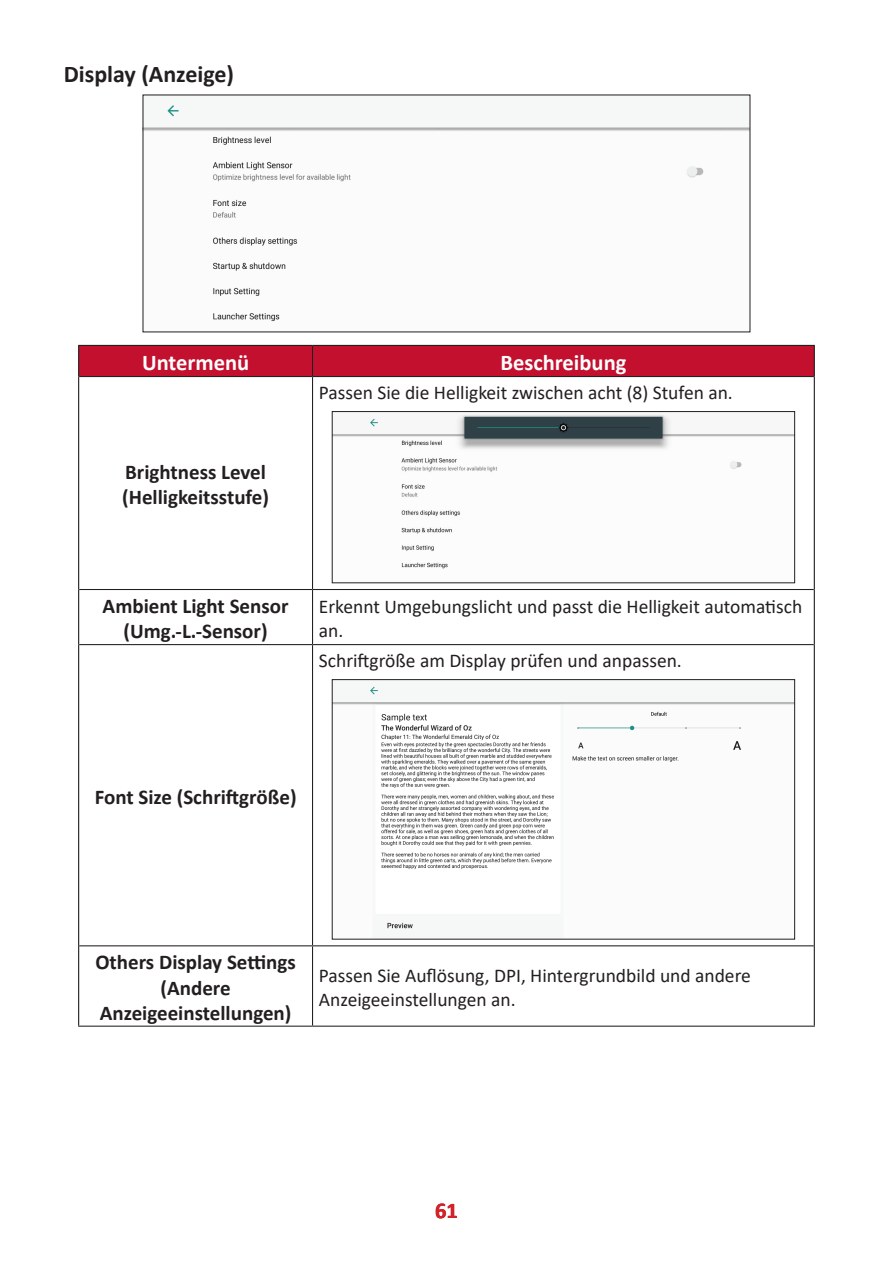
<style>
.page{position:relative;width:893px;height:1263px;background:#fff}
.page>*{position:absolute;margin:0;border:0;box-sizing:border-box;transform-origin:0 0}
.t1{font:700 24px "Calibri";color:#231f20}
.t2{font:700 22.5px "Calibri";color:#fff}
.t3{font:700 22.5px "Calibri";color:#d1232a}
.t4{font:700 21px/25.2px "Calibri";color:#231f20;text-align:center}
.t5{font:19.5px/23.4px "Calibri";color:#231f20}
</style>
<div class="page">
<img style="left:145px;top:105px;width:603px;height:217px">
<div style="left:79px;top:346px;width:735px;height:30px;background:#c3102f"></div>
<hr style="left:78px;top:345px;width:235px;height:1px;background:#231f20">
<hr style="left:78px;top:346px;width:1px;height:31px;background:#231f20">
<hr style="left:313px;top:345px;width:502px;height:1px;background:#231f20">
<hr style="left:814px;top:346px;width:1px;height:31px;background:#231f20">
<hr style="left:78px;top:377px;width:1px;height:212px;background:#231f20">
<hr style="left:814px;top:377px;width:1px;height:212px;background:#231f20">
<hr style="left:78px;top:589px;width:1px;height:56px;background:#231f20">
<hr style="left:814px;top:589px;width:1px;height:56px;background:#231f20">
<hr style="left:78px;top:645px;width:1px;height:301px;background:#231f20">
<hr style="left:814px;top:645px;width:1px;height:301px;background:#231f20">
<hr style="left:78px;top:946px;width:1px;height:79px;background:#231f20">
<hr style="left:814px;top:946px;width:1px;height:79px;background:#231f20">
<hr style="left:312px;top:346px;width:1px;height:30px;background:#231f20">
<hr style="left:79px;top:376px;width:234px;height:1px;background:#231f20">
<hr style="left:313px;top:376px;width:501px;height:1px;background:#231f20">
<hr style="left:312px;top:377px;width:1px;height:212px;background:#231f20">
<hr style="left:79px;top:589px;width:234px;height:1px;background:#231f20">
<hr style="left:313px;top:589px;width:501px;height:1px;background:#231f20">
<hr style="left:312px;top:590px;width:1px;height:54px;background:#231f20">
<hr style="left:79px;top:644px;width:234px;height:1px;background:#231f20">
<hr style="left:313px;top:644px;width:501px;height:1px;background:#231f20">
<hr style="left:312px;top:645px;width:1px;height:300px;background:#231f20">
<hr style="left:79px;top:945px;width:234px;height:1px;background:#231f20">
<hr style="left:313px;top:945px;width:501px;height:1px;background:#231f20">
<hr style="left:312px;top:946px;width:1px;height:79px;background:#231f20">
<hr style="left:78px;top:1025px;width:235px;height:2px;background:#231f20">
<hr style="left:313px;top:1025px;width:502px;height:2px;background:#231f20">
<img style="left:334px;top:414px;width:459px;height:155px">
<div style="left:332px;top:411px;width:463px;height:172px;border:1px solid #231f20"></div>
<img style="left:334px;top:686px;width:459px;height:243px">
<div style="left:332px;top:679px;width:463px;height:260px;border:1px solid #231f20"></div>
<p class="t1" style="left:64px;top:57px;width:172px">Display (Anzeige)</p>
<p class="t2" style="left:142px;top:347px;width:109px">Untermenü</p>
<p class="t2" style="left:500px;top:347px;width:127px">Beschreibung</p>
<p class="t4" style="left:122px;top:459px;width:148px;text-align:left">Brightness Level (Helligkeitsstufe)</p>
<p class="t5" style="left:319px;top:380px;width:415px">Passen Sie die Helligkeit zwischen acht (8) Stufen an.</p>
<p class="t4" style="left:103px;top:593px;width:187px">Ambient Light Sensor (Umg.-L.-Sensor)</p>
<p class="t5" style="left:319px;top:595px;width:485px">Erkennt Umgebungslicht und passt die Helligkeit automatisch an.</p>
<p class="t5" style="left:319px;top:648px;width:364px">Schriftgröße am Display prüfen und anpassen.</p>
<p class="t4" style="left:95px;top:784px;width:203px">Font Size (Schriftgröße)</p>
<p class="t4" style="left:95px;top:949px;width:202px">Others Display Settings (Andere<br>Anzeigeeinstellungen)</p>
<p class="t5" style="left:319px;top:963px;width:434px">Passen Sie Auflösung, DPI, Hintergrundbild und andere<br>Anzeigeeinstellungen an.</p>
<p class="t3" style="left:435px;top:1194px;width:24px">61</p>
</div>
